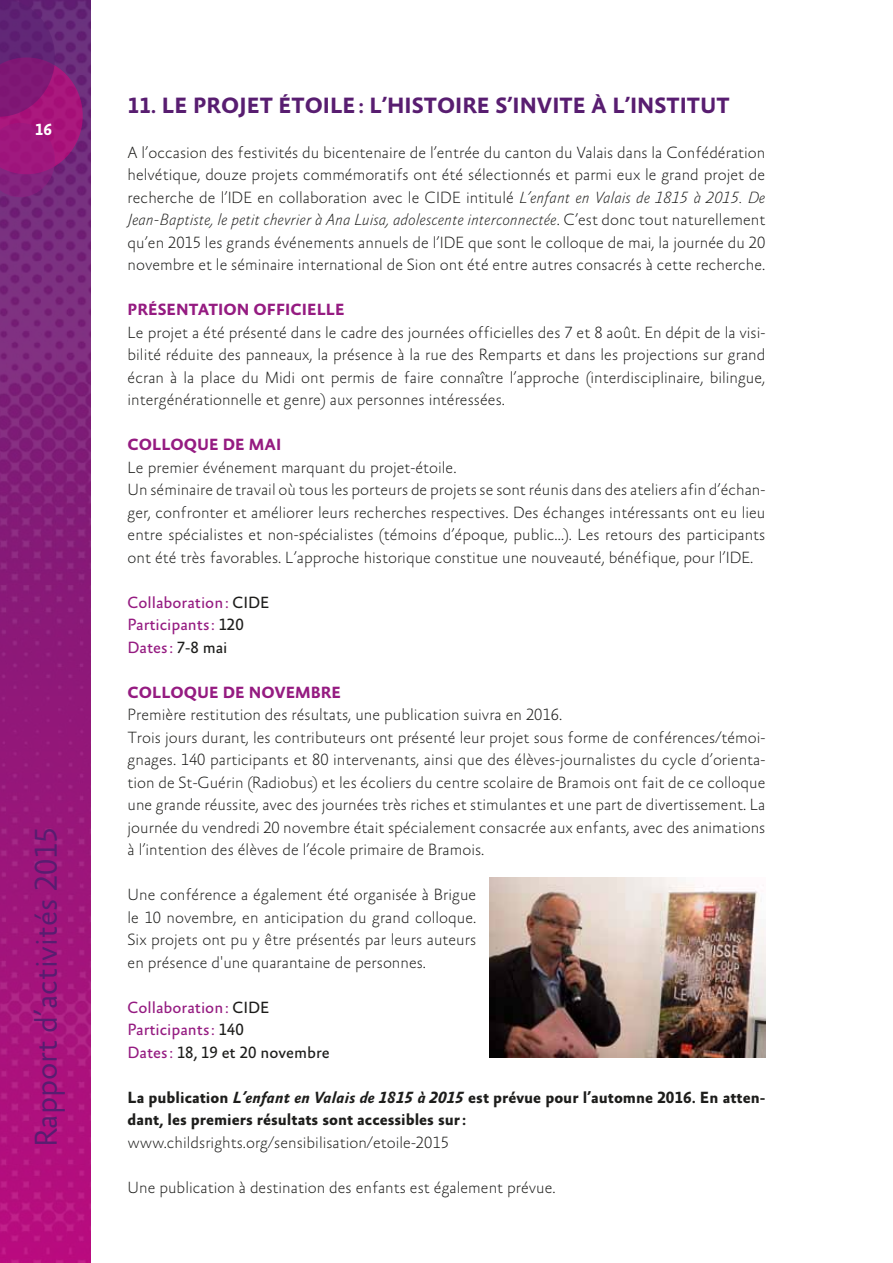
<style>
.page{position:relative;width:893px;height:1263px;background:#fff}
.page>*{position:absolute;margin:0;border:0;box-sizing:border-box;transform-origin:0 0}
.t1{font:300 31.95px "Absara Sans TF";color:#581d70}
.t2{font:700 22.5px "Absara Sans TF";color:#581d70}
.t3{font:100 16.5px/22.5px "Absara Sans TF";color:#1d1d1b;text-align:justify}
.t4{font:700 16.5px/22.5px "Absara Sans TF";color:#1d1d1b}
.t5{font:16.5px/22.5px "Absara Sans TF";color:#951b81}
.t6{font:700 16.5px "Absara Sans TF";color:#951b81}
.t7{font:700 16.5px "Absara Sans TF";color:#fff}
.s1{font-style:italic}
.s2{color:#1d1d1b}
</style>
<div class="page">
<img style="left:0;top:0;width:91px;height:1263px">
<svg style="left:0;top:0;width:83px;height:197px;background:#811e78"></svg>
<img style="left:489px;top:878px;width:276px;height:180px">
<p class="t7" style="left:35px;top:121px;width:19px">16</p>
<h1 class="t1" style="left:30px;top:1147px;width:322px;rotate:-90deg">Rapport d’activités 2015</h1>
<h2 class="t2" style="left:128px;top:93px;width:604px">11. Le projet étoile : l’histoi re s’i nvite à l’Institut</h2>
<p class="t3" style="left:128px;top:142px;width:639px">A l’occasion des festivités du bicentenaire de l’entrée du canton du Valais dans la Confédération helvétique, douze projets commémoratifs ont été sélectionnés et parmi eux le grand projet de recherche de l’I DE en collaboration avec le CI DE intitulé <span class="s1">L’enfant en Valais de 1815 à 2015. De Jean-Baptiste, le petit chevrier à Ana Luisa, adolescente interconnectée</span>. C’est donc tout naturellement qu’en 2015 les grands événements annuels de l’I DE que sont le colloque de mai, la journée du 20 novembre et le séminaire international de Sion ont été entre autres consacrés à cette recherche.</p>
<p class="t6" style="left:128px;top:301px;width:184px">Présentation officielle</p>
<p class="t3" style="left:128px;top:322px;width:639px">Le projet a été présenté dans le cadre des journées officielles des 7 et 8 août. En dépit de la visi&shy;bilité réduite des panneaux, la présence à la rue des Remparts et dans les projections sur grand écran à la place du Midi ont permis de faire connaître l’approche (interdisciplinaire, bilingue, intergénérationnelle et genre) aux personnes intéressées.</p>
<p class="t6" style="left:128px;top:436px;width:152px">Colloque de mai</p>
<p class="t3" style="left:128px;top:457px;width:639px;text-align:left">Le premier événement marquant du projet-étoile.<br>Un séminaire de travail où tous les porteurs de projets se sont réunis dans des ateliers afin d’échan&shy;ger, confronter et améliorer leurs recherches respectives. Des échanges intéressants ont eu lieu entre spécialistes et non-spécialistes (témoins d’époque, public…). Les retours des participants ont été très favorables. L’approche historique constitue une nouveauté, bénéfique, pour l’I DE.</p>
<p class="t5" style="left:128px;top:592px;width:143px">Collaboration: <span class="s2">CIDE<br></span>Participants: <span class="s2">120<br></span>Dates: <span class="s2">7-8 mai</span></p>
<p class="t6" style="left:128px;top:684px;width:213px">Colloque de novembre</p>
<p class="t3" style="left:128px;top:704px;width:639px;text-align:left">Première restitution des résultats, une publication suivra en 2016.<br>Trois jours durant, les contributeurs ont présenté leur projet sous forme de conférences/témoi&shy;gnages. 140 participants et 80 intervenants, ainsi que des élèves-journalistes du cycle d’orienta&shy;tion de St-Guérin (Radiobus) et les écoliers du centre scolaire de Bramois ont fait de ce colloque une grande réussite, avec des journées très riches et stimulantes et une part de divertissement. La journée du vendredi 20 novembre était spécialement consacrée aux enfants, avec des animations à l’intention des élèves de l’école primaire de Bramois.</p>
<p class="t3" style="left:128px;top:884px;width:350px">Une conférence a également été organisée à Brigue le 10 novembre, en anticipation du grand colloque.<br>Six projets ont pu y être présentés par leurs auteurs en présence d'une quarantaine de personnes.</p>
<p class="t5" style="left:128px;top:997px;width:204px">Collaboration: <span class="s2">CIDE<br></span>Participants: <span class="s2">140<br></span>Dates: <span class="s2">18, 19 et 20 novembre</span></p>
<p class="t4" style="left:128px;top:1087px;width:639px">La publication <span class="s1">L’enfant en Valais de 1815 à 2015</span> est prévue pour l’automne 2016. En atten&shy;dant, les premiers résultats sont accessibles sur:</p>
<p class="t3" style="left:128px;top:1132px;width:323px">www.childsrights.org/sensibilisation/etoile-2015</p>
<p class="t3" style="left:128px;top:1177px;width:430px">Une publication à destination des enfants est également prévue.</p>
</div>
